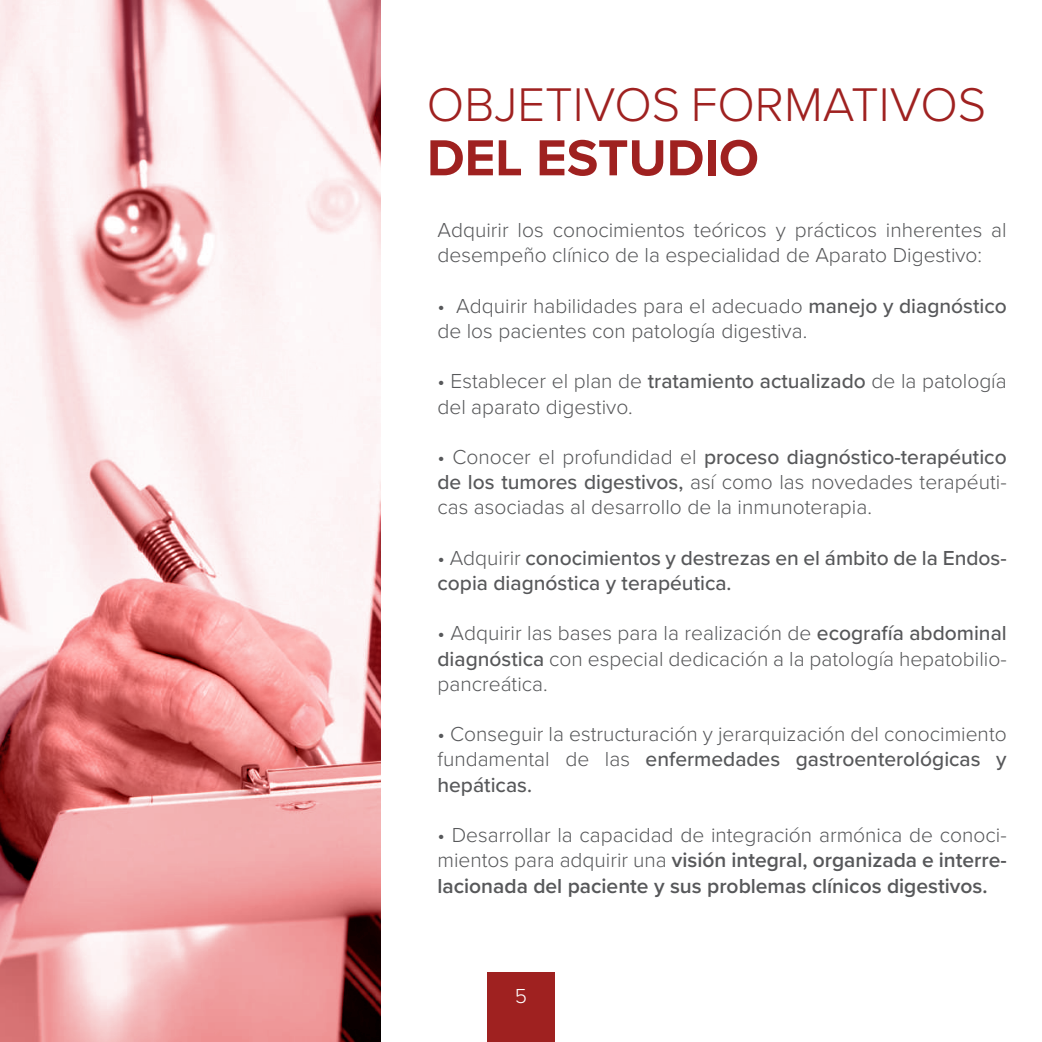
<style>
.page{position:relative;width:1042px;height:1042px;background:#fff}
.page>*{position:absolute;margin:0;border:0;box-sizing:border-box;transform-origin:0 0}
.t1{font:700 52.5px "Proxima Nova";color:#9f2120}
.t2{font:300 49px "Proxima Nova";color:#9f2120}
.t3{font:300 21px/25.2px "Proxima Nova";color:#57585a}
.t4{font:600 21px/25.2px "Proxima Nova";color:#57585a;text-align:justify}
.t5{font:500 21px/25.2px "Proxima Nova";color:#57585a}
.t6{font:300 21px "Proxima Nova";color:#fff}
.s1{font-weight:500}
.s2{font-weight:300}
</style>
<div class="page">
<svg style="left:0;top:0;width:380px;height:1042px"></svg>
<div style="left:487px;top:973px;width:68px;height:69px;background:#9f2120"></div>
<h2 class="t2" style="left:427px;top:69px;width:561px">OBJETIVOS FORMATIVOS</h2>
<h1 class="t1" style="left:427px;top:119px;width:333px">DEL ESTUDIO</h1>
<p class="t3" style="left:437px;top:216px;width:571px">Adquirir los conocimientos teóricos y prácticos inherentes al desempeño clínico de la especialidad de Aparato Digestivo:</p>
<p class="t3" style="left:437px;top:292px;width:571px">• Adquirir habilidades para el adecuado <span class="s1">manejo y diagnóstico </span>de los pacientes con patología digestiva.</p>
<p class="t3" style="left:437px;top:368px;width:571px">• Establecer el plan de <span class="s1">tratamiento actualizado</span> de la patología del aparato digestivo.</p>
<p class="t3" style="left:437px;top:443px;width:571px;text-align:justify">• Conocer el profundidad el <span class="s1">proceso diagnóstico-terapéutico de los tumores digestivos,</span> así como las novedades terapéuti&shy;cas asociadas al desarrollo de la inmunoterapia.</p>
<p class="t5" style="left:437px;top:544px;width:571px"><span class="s2">• Adquirir</span> conocimientos y destrezas en el ámbito de la Endos&shy;copia diagnóstica y terapéutica.</p>
<p class="t3" style="left:437px;top:620px;width:571px;text-align:justify">• Adquirir las bases para la realización de <span class="s1">ecografía abdominal diagnóstica</span> con especial dedicación a la patología hepatobilio&shy;pancreática.</p>
<p class="t3" style="left:437px;top:720px;width:571px;text-align:justify">• Conseguir la estructuración y jerarquización del conocimiento fundamental de las <span class="s1">enfermedades gastroenterológicas y hepáticas.</span></p>
<p class="t4" style="left:437px;top:822px;width:571px"><span class="s2">• Desarrollar la capacidad de integración armónica de conoci&shy;mientos para adquirir una</span> visión integral, organizada e interre&shy;lacionada del paciente y sus problemas clínicos digestivos.</p>
<p class="t6" style="left:515px;top:980px;width:14px">5</p>
</div>
